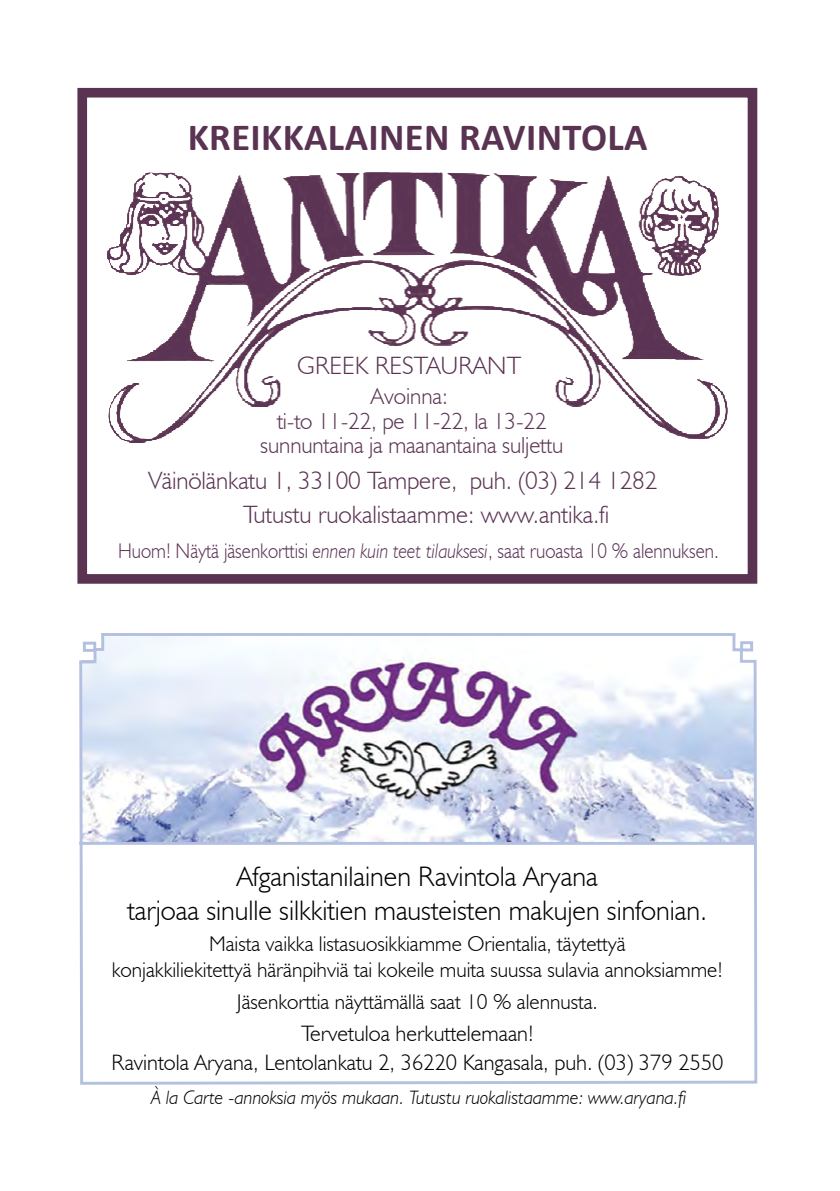
<style>
.page{position:relative;width:840px;height:1191px;background:#fff}
.page>*{position:absolute;margin:0;border:0;box-sizing:border-box;transform-origin:0 0}
.VäliOTSIKKO{font:700 38.6px "Calibri";letter-spacing:.01em;color:#5a3353}
.t1{font:300 28.2px "Humanist 521 BT";color:#000}
.Leipis_1_humanist{font:300 25px "Humanist 521 BT";color:#5a3353}
.Leipis_1_humanist-2{font:300 23.2px/24px "Humanist 521 BT";letter-spacing:-.005em;color:#5a3353;text-align:center}
.t2{font:300 22.2px "Humanist 521 BT";color:#000}
.t3{font:300 21.4px "Humanist 521 BT";color:#000}
.Leipis_1_humanist-3{font:300 21.2px "Humanist 521 BT";color:#5a3353;scale:.9 1}
.t4{font:italic 300 19.4px "Humanist 521 BT";color:#000}
.s1{font-style:italic}
</style>
<div class="page">
<img style="left:107px;top:172px;width:621px;height:271px">
<div style="left:77px;top:88px;width:679px;height:496px;border:10px solid #5a3353"></div>
<svg style="left:82px;top:636px;width:24px;height:21px"></svg>
<div style="left:83px;top:641px;width:13px;height:11px;border:3px solid #b4c0df"></div>
<svg style="left:79px;top:657px;width:679px;height:428px"></svg>
<svg style="left:730px;top:633px;width:27px;height:31px"></svg>
<div style="left:739px;top:641px;width:13px;height:10px;border:3px solid #b4c0df"></div>
<hr style="left:101px;top:633px;width:634px;height:3px;background:#b4c0df">
<hr style="left:79px;top:660px;width:14px;height:3px;background:#b4c0df">
<p class="VäliOTSIKKO" style="left:188px;top:113px;width:461px">KREIKKALAINEN RAVINTOLA</p>
<p class="Leipis_1_humanist" style="left:297px;top:350px;width:226px">GREEK RESTAURANT</p>
<p class="Leipis_1_humanist-2" style="left:370px;top:383px;width:78px">Avoinna:</p>
<p class="Leipis_1_humanist-2" style="left:260px;top:408px;width:304px">ti-to 11-22, pe 11-22, la 13-22 sunnuntaina ja maanantaina suljettu</p>
<p class="Leipis_1_humanist" style="left:148px;top:465px;width:510px">Väinölänkatu 1, 33100 Tampere, puh. (03) 214 1282</p>
<p class="Leipis_1_humanist" style="left:243px;top:499px;width:367px">Tutustu ruokalistaamme: www.antika.fi</p>
<p class="Leipis_1_humanist-3" style="left:118px;top:538px;width:668px">Huom! Näytä jäsenkorttisi <span class="s1">ennen kuin teet tilauksesi</span>, saat ruoasta 10 % alennuksen.</p>
<p class="t1" style="left:237px;top:859px;width:362px">Afganistanilainen Ravintola Aryana</p>
<p class="t1" style="left:127px;top:893px;width:581px">tarjoaa sinulle silkkitien mausteisten makujen sinfonian.</p>
<p class="t3" style="left:209px;top:930px;width:418px">Maista vaikka listasuosikkiamme Orientalia, täytettyä</p>
<p class="t3" style="left:112px;top:956px;width:612px">konjakkiliekitettyä häränpihviä tai kokeile muita suussa sulavia annoksiamme!</p>
<p class="t3" style="left:237px;top:988px;width:362px">Jäsenkorttia näyttämällä saat 10 % alennusta.</p>
<p class="t2" style="left:301px;top:1020px;width:234px">Tervetuloa herkuttelemaan!</p>
<p class="t2" style="left:111px;top:1049px;width:613px">Ravintola Aryana, Lentolankatu 2, 36220 Kangasala, puh. (03) 379 2550</p>
<p class="t4" style="left:151px;top:1085px;width:536px">À la Carte -annoksia myös mukaan. Tutustu ruokalistaamme: www.aryana.fi</p>
</div>
